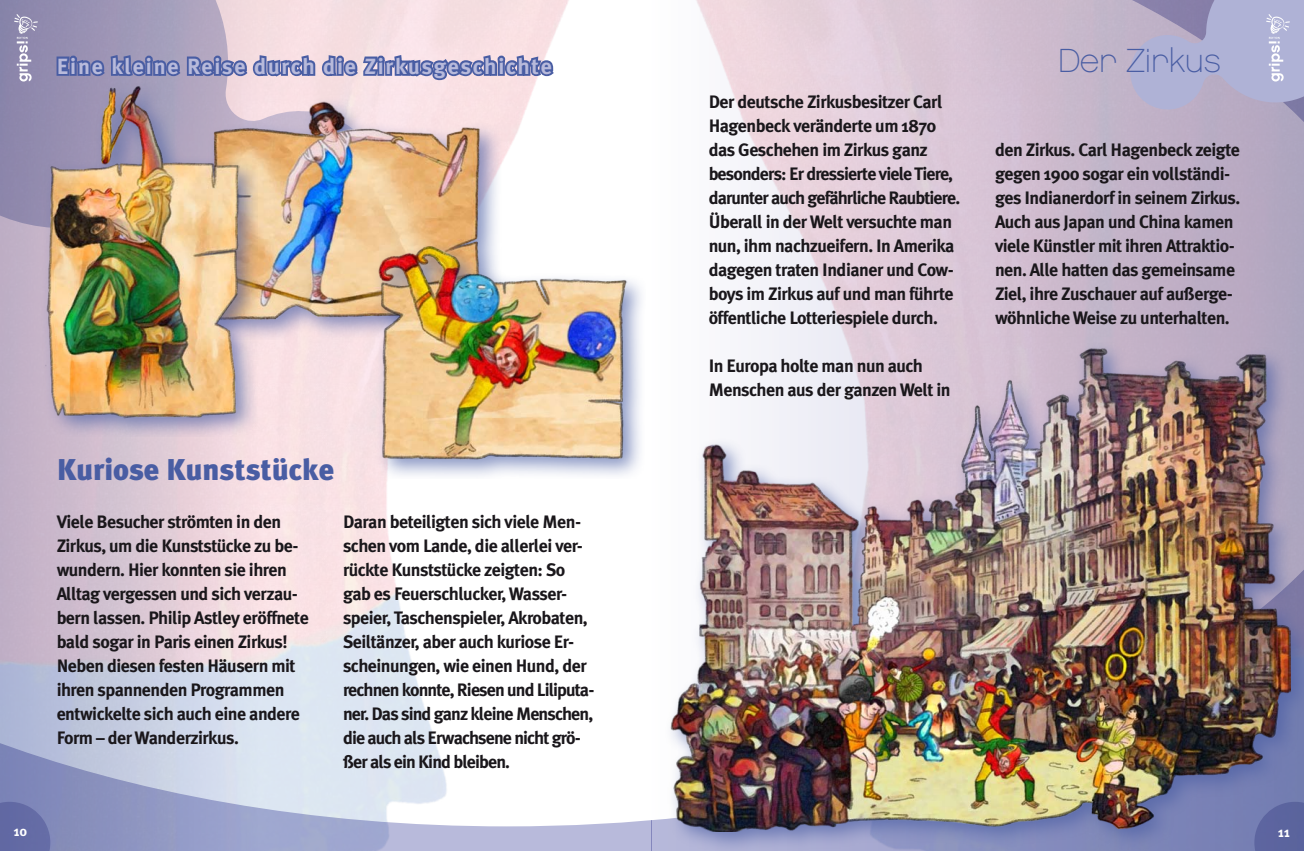
<style>
.page{position:relative;width:1304px;height:851px;background:#fff}
.page>*{position:absolute;margin:0;border:0;box-sizing:border-box;transform-origin:0 0}
.t1{font:33.3px "Chalet Paris Nineteen Eighty";color:#495da3}
.t2{font:900 30px "Meta Plus";color:#495da3}
.t3{font:700 22px "Meta Plus";letter-spacing:.08em;color:#b8badb}
.t4{font:700 18px/24px "Meta Plus";letter-spacing:-.03em;color:#1a171b}
.t5{font:700 14px "Meta Plus";color:#fff}
</style>
<div class="page">
<div style="left:204px;top:93px;width:297px;height:247px;background:#495da3;opacity:.65"></div>
<img style="left:258px;top:101px;width:225px;height:219px">
<svg style="left:55px;top:53px;width:499px;height:30px;background:#9293bd"></svg>
<div style="left:369px;top:237px;width:277px;height:242px;background:#495da3;opacity:.65"></div>
<img style="left:377px;top:245px;width:251px;height:214px">
<div style="left:661px;top:338px;width:643px;height:512px;background:#495da3;opacity:.65"></div>
<img style="left:668px;top:345px;width:622px;height:486px">
<div style="left:37px;top:76px;width:221px;height:360px;background:#495da3;opacity:.65"></div>
<img style="left:45px;top:85px;width:195px;height:333px">
<svg style="left:0;top:801px;width:50px;height:49px;background:#676ea7"></svg>
<svg style="left:14px;top:14px;width:24px;height:67px;background:#a5a0bd"></svg>
<svg style="left:1254px;top:801px;width:50px;height:49px;background:#5f68a1"></svg>
<svg style="left:1126px;top:0;width:178px;height:114px;background:#afadce"></svg>
<p class="t3" style="left:57px;top:53px;width:497px">Eine kleine Reise durch die Zirkusgeschichte</p>
<p class="t5" style="left:14px;top:822px;width:15px">10</p>
<h2 class="t2" style="left:57px;top:452px;width:279px">Kuriose Kunststücke</h2>
<p class="t4" style="left:57px;top:510px;width:254px">Viele Besucher strömten in den<br>Zirkus, um die Kunststücke zu be&shy;wundern. Hier konnten sie ihren<br>Alltag vergessen und sich verzau&shy;bern lassen. Philip Astley eröffnete bald sogar in Paris einen Zirkus!<br>Neben diesen festen Häusern mit ihren spannenden Programmen entwickelte sich auch eine andere<br>Form – der Wanderzirkus.</p>
<p class="t4" style="left:343px;top:510px;width:253px">Daran beteiligten sich viele Men&shy;schen vom Lande, die allerlei ver&shy;rückte Kunststücke zeigten: So gab es Feuerschlucker, Wasser&shy;speier, Taschenspieler, Akrobaten, Seiltänzer, aber auch kuriose Er&shy;scheinungen, wie einen Hund, der rechnen konnte, Riesen und Liliputa&shy;ner. Das sind ganz kleine Menschen, die auch als Erwachsene nicht grö&shy;ßer als ein Kind bleiben.</p>
<p class="t4" style="left:709px;top:90px;width:253px">Der deutsche Zirkusbesitzer Carl Hagenbeck veränderte um 1870 das Geschehen im Zirkus ganz besonders: Er dressierte viele Tiere, darunter auch gefährliche Raubtiere.<br>Überall in der Welt versuchte man nun, ihm nachzueifern. In Amerika dagegen traten Indianer und Cow&shy;boys im Zirkus auf und man führte öffentliche Lotteriespiele durch.</p>
<p class="t4" style="left:709px;top:354px;width:243px">In Europa holte man nun auch<br>Menschen aus der ganzen Welt in</p>
<h1 class="t1" style="left:1058px;top:41px;width:164px">Der Zirkus</h1>
<p class="t4" style="left:995px;top:138px;width:247px">den Zirkus. Carl Hagenbeck zeigte gegen 1900 sogar ein vollständi&shy;ges Indianerdorf in seinem Zirkus.<br>Auch aus Japan und China kamen viele Künstler mit ihren Attraktio&shy;nen. Alle hatten das gemeinsame Ziel, ihre Zuschauer auf außerge&shy;wöhnliche Weise zu unterhalten.</p>
<p class="t5" style="left:1278px;top:823px;width:13px">11</p>
</div>
